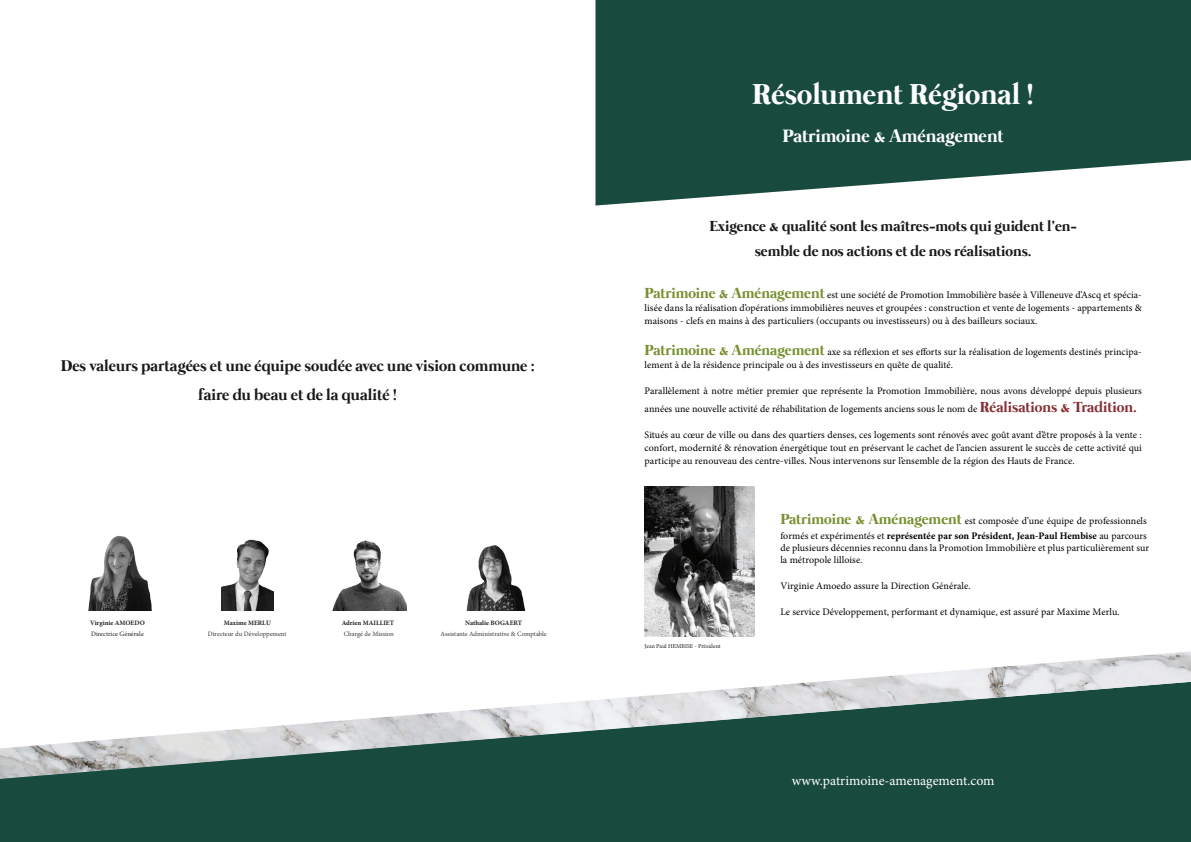
<style>
.page{position:relative;width:1191px;height:842px;background:#fff}
.page>*{position:absolute;margin:0;border:0;box-sizing:border-box;transform-origin:0 0}
.t1{font:700 29.6px "Mermaid";color:#fff}
.t2{font:700 18.4px "Mermaid";color:#fff}
.t3{font:700 16px/29px "Mermaid";color:#1a1818;text-align:center}
.t4{font:700 15px/25px "Mermaid";color:#1a1818;text-align:center}
.t5{font:13.9px "Minion Pro";letter-spacing:-.005em;color:#fff}
.t6{font:10px/13px "Minion Pro";letter-spacing:.005em;color:#000}
.t7{font:6.7px "Minion Pro";color:#3b3b3a}
.t8{font:700 6.7px "Minion Pro";color:#231f20}
.t9{font:6.7px "Minion Pro";color:#231f20}
.t10{font:6px "Minion Pro";color:#231f20}
.s1{font-family:"Mermaid";font-weight:700;font-size:15px;color:#788f2f}
.s2{font-family:"Mermaid";font-weight:700;font-size:15px;color:#863034}
.s3{font-weight:700}
</style>
<div class="page">
<div style="left:0;top:779px;width:1191px;height:63px;background:#194a3e"></div>
<svg style="left:595px;top:0;width:596px;height:206px;fill:#194a3e"></svg>
<img style="left:88px;top:535px;width:64px;height:75px">
<img style="left:221px;top:539px;width:52px;height:71px">
<img style="left:332px;top:540px;width:75px;height:70px">
<img style="left:466px;top:545px;width:59px;height:65px">
<img style="left:0;top:651px;width:1191px;height:128px">
<img style="left:644px;top:486px;width:110px;height:151px">
<h3 class="t3" style="left:61px;top:352px;width:475px">Des valeurs partagées et une équipe soudée avec une vision commune : faire du beau et de la qualité !</h3>
<p class="t8" style="left:90px;top:618px;width:56px">Virginie AMOEDO</p>
<p class="t9" style="left:91px;top:629px;width:54px">Directrice Générale</p>
<p class="t8" style="left:224px;top:618px;width:49px">Maxime MERLU</p>
<p class="t7" style="left:208px;top:629px;width:80px">Directeur du Développement</p>
<p class="t8" style="left:342px;top:618px;width:54px">Adrien MAILLIET</p>
<p class="t7" style="left:344px;top:629px;width:52px">Chargé de Mission</p>
<p class="t8" style="left:465px;top:618px;width:58px">Nathalie BOGAERT</p>
<p class="t7" style="left:440px;top:629px;width:108px">Assistante Administrative &amp; Comptable</p>
<h1 class="t1" style="left:752px;top:78px;width:284px">Résolument Régional !</h1>
<h2 class="t2" style="left:782px;top:126px;width:223px">Patrimoine &amp; Aménagement</h2>
<h3 class="t4" style="left:709px;top:215px;width:369px">Exigence &amp; qualité sont les maîtres-mots qui guident l’en&shy;semble de nos actions et de nos réalisations.</h3>
<p class="t6" style="left:644px;top:289px;width:499px;text-align:justify"><span class="s1">Patrimoine &amp; Aménagement</span> est une société de Promotion Immobilière basée à Villeneuve d’Ascq et spécia&shy;lisée dans la réalisation d’opérations immobilières neuves et groupées : construction et vente de logements - appartements &amp; maisons - clefs en mains à des particuliers (occupants ou investisseurs) ou à des bailleurs sociaux.</p>
<p class="t6" style="left:644px;top:346px;width:499px"><span class="s1">Patrimoine &amp; Aménagement</span> axe sa réflexion et ses efforts sur la réalisation de logements destinés principa&shy;lement à de la résidence principale ou à des investisseurs en quête de qualité.</p>
<p class="t6" style="left:644px;top:382px;width:499px;line-height:18px">Parallèlement à notre métier premier que représente la Promotion Immobilière, nous avons développé depuis plusieurs années une nouvelle activité de réhabilitation de logements anciens sous le nom de <span class="s2">Réalisations &amp; Tradition.</span></p>
<p class="t6" style="left:644px;top:429px;width:499px;text-align:justify">Situés au cœur de ville ou dans des quartiers denses, ces logements sont rénovés avec goût avant d’être proposés à la vente : confort, modernité &amp; rénovation énergétique tout en préservant le cachet de l’ancien assurent le succès de cette activité qui participe au renouveau des centre-villes. Nous intervenons sur l’ensemble de la région des Hauts de France.</p>
<p class="t10" style="left:644px;top:642px;width:78px">Jean Paul HEMBISE - Président</p>
<p class="t6" style="left:780px;top:514px;width:368px;line-height:14.4px"><span class="s1">Patrimoine &amp; Aménagement</span> est composée d’une équipe de professionnels formés et expérimentés et <span class="s3">représentée par son Président, Jean-Paul Hembise</span> au parcours</p>
<p class="t6" style="left:780px;top:542px;width:370px;line-height:12.2px">de plusieurs décennies reconnu dans la Promotion Immobilière et plus particulièrement sur la métropole lilloise.</p>
<p class="t6" style="left:780px;top:579px;width:192px">Virginie Amoedo assure la Direction Générale.</p>
<p class="t6" style="left:780px;top:605px;width:341px">Le service Développement, performant et dynamique, est assuré par Maxime Merlu.</p>
<h3 class="t5" style="left:792px;top:771px;width:204px">www.patrimoine-amenagement.com</h3>
</div>
